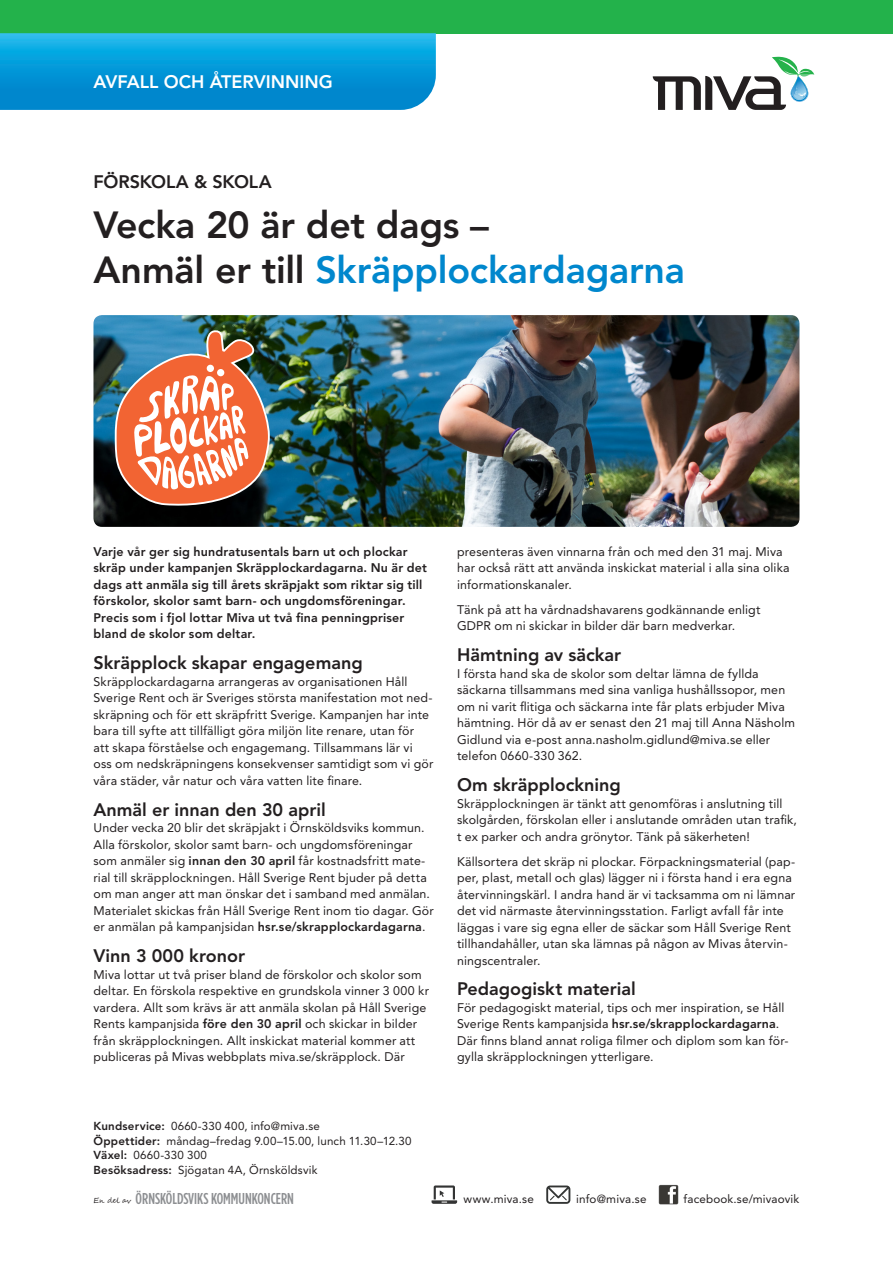
<style>
.page{position:relative;width:893px;height:1263px;background:#fff}
.page>*{position:absolute;margin:0;border:0;box-sizing:border-box;transform-origin:0 0}
.Rubrik_2{font:800 37.5px/45px "Avenir LT Std";letter-spacing:-.005em;color:#231f20}
.Rubrik_3{font:800 18px "Avenir LT Std";color:#231f20}
.t1{font:800 18px "Avenir LT Std";color:#fff}
.t2{font:500 15.75px "Gotham Condensed";color:#8d8f92}
.Brödtext__första_sty{font:12.45px/16.5px "Avenir LT Std";letter-spacing:.01em;color:#231f20}
.Inforuta_-_ej_klar{font:12.45px/16.5px "Avenir LT Std";letter-spacing:.01em;color:#231f20}
.Brödtext__första_sty-2{font:800 12.45px/16.5px "Avenir LT Std";letter-spacing:.015em;color:#231f20}
.t3{font:11.7px "Avenir LT Std";letter-spacing:.015em;color:#231f20}
.t4{font:11.55px/14.5px "Avenir LT Std";letter-spacing:.015em;color:#231f20}
.s1{color:#0087cd}
.s2{font-weight:800}
.s3{font-family:"Segoe Script";font-weight:400;font-size:7.35px;color:#231f20}
</style>
<div class="page">
<svg style="left:653px;top:57px;width:161px;height:53px"></svg>
<div style="left:0;top:0;width:893px;height:33px;background:#23b24b"></div>
<svg style="left:0;top:33px;width:436px;height:77px;background:#099bd9"></svg>
<img style="left:658px;top:1184px;width:20px;height:21px">
<svg style="left:431px;top:1185px;width:26px;height:19px"></svg>
<svg style="left:546px;top:1185px;width:24px;height:19px"></svg>
<img style="left:93px;top:315px;width:706px;height:212px">
<svg style="left:115px;top:330px;width:155px;height:176px"></svg>
<h2 class="t1" style="left:94px;top:72px;width:241px">AVFALL OCH ÅTERVINNING</h2>
<p class="Rubrik_3" style="left:94px;top:171px;width:180px">FÖRSKOLA &amp; SKOLA</p>
<p class="Rubrik_2" style="left:94px;top:202px;width:593px">Vecka 20 är det dags –<br>Anmäl er till <span class="s1">Skräpplockardagarna</span></p>
<p class="Brödtext__första_sty-2" style="left:93px;top:543px;width:335px">Varje vår ger sig hundratusentals barn ut och plockar skräp under kampanjen Skräpplockardagarna. Nu är det dags att anmäla sig till årets skräpjakt som riktar sig till förskolor, skolor samt barn- och ungdomsföreningar.<br>Precis som i fjol lottar Miva ut två fina penningpriser bland de skolor som deltar.</p>
<p class="Rubrik_3" style="left:93px;top:652px;width:271px">Skräpplock skapar engagemang</p>
<p class="Brödtext__första_sty" style="left:93px;top:673px;width:341px">Skräpplockardagarna arrangeras av organisationen Håll Sverige Rent och är Sveriges största manifestation mot ned&shy;skräpning och för ett skräpfritt Sverige. Kampanjen har inte bara till syfte att tillfälligt göra miljön lite renare, utan för<br>att skapa förståelse och engagemang. Tillsammans lär vi oss om nedskräpningens konsekvenser samtidigt som vi gör våra städer, vår natur och våra vatten lite finare.</p>
<p class="Rubrik_3" style="left:93px;top:799px;width:234px">Anmäl er innan den 30 april</p>
<p class="Brödtext__första_sty" style="left:93px;top:820px;width:342px">Under vecka 20 blir det skräpjakt i Örnsköldsviks kommun.<br>Alla förskolor, skolor samt barn- och ungdomsföreningar som anmäler sig <span class="s2">innan den 30 april</span> får kostnadsfritt mate&shy;rial till skräpplockningen. Håll Sverige Rent bjuder på detta om man anger att man önskar det i samband med anmälan.<br>Materialet skickas från Håll Sverige Rent inom tio dagar. Gör er anmälan på kampanjsidan <span class="s2">hsr.se/skrapplockardagarna</span>.</p>
<p class="Rubrik_3" style="left:93px;top:945px;width:153px">Vinn 3 000 kronor</p>
<p class="Brödtext__första_sty" style="left:93px;top:966px;width:337px">Miva lottar ut två priser bland de förskolor och skolor som deltar. En förskola respektive en grundskola vinner 3 000 kr vardera. Allt som krävs är att anmäla skolan på Håll Sverige Rents kampanjsida <span class="s2">före den 30 april</span> och skickar in bilder från skräpplockningen. Allt inskickat material kommer att publiceras på Mivas webbplats miva.se/skräpplock. Där</p>
<p class="t4" style="left:94px;top:1119px;width:320px"><span class="s2">Kundservice:</span> 0660-330 400, info@miva.se<br><span class="s2">Öppettider:</span> måndag–fredag 9.00–15.00, lunch 11.30–12.30<br><span class="s2">Växel:</span> 0660-330 300<br><span class="s2">Besöksadress:</span> Sjögatan 4A, Örnsköldsvik</p>
<p class="t2" style="left:94px;top:1189px;width:202px"><span class="s3">En del av</span> ÖRNSKÖLDSVIKS KOMMUNKONCERN</p>
<p class="Brödtext__första_sty" style="left:457px;top:543px;width:334px">presenteras även vinnarna från och med den 31 maj. Miva har också rätt att använda inskickat material i alla sina olika informationskanaler.</p>
<p class="Brödtext__första_sty" style="left:457px;top:601px;width:305px">Tänk på att ha vårdnadshavarens godkännande enligt<br>GDPR om ni skickar in bilder där barn medverkar.</p>
<p class="Rubrik_3" style="left:457px;top:644px;width:166px">Hämtning av säckar</p>
<p class="Inforuta_-_ej_klar" style="left:457px;top:665px;width:339px">I första hand ska de skolor som deltar lämna de fyllda säckarna tillsammans med sina vanliga hushållssopor, men om ni varit flitiga och säckarna inte får plats erbjuder Miva hämtning. Hör då av er senast den 21 maj till Anna Näsholm Gidlund via e-post anna.nasholm.gidlund@miva.se eller telefon 0660-330 362.</p>
<p class="Rubrik_3" style="left:457px;top:774px;width:165px">Om skräpplockning</p>
<p class="Brödtext__första_sty" style="left:457px;top:795px;width:341px">Skräpplockningen är tänkt att genomföras i anslutning till skolgården, förskolan eller i anslutande områden utan trafik, t ex parker och andra grönytor. Tänk på säkerheten!</p>
<p class="Brödtext__första_sty" style="left:457px;top:853px;width:340px">Källsortera det skräp ni plockar. Förpackningsmaterial (pap&shy;per, plast, metall och glas) lägger ni i första hand i era egna återvinningskärl. I andra hand är vi tacksamma om ni lämnar det vid närmaste återvinningsstation. Farligt avfall får inte läggas i vare sig egna eller de säckar som Håll Sverige Rent tillhandahåller, utan ska lämnas på någon av Mivas återvin&shy;ningscentraler.</p>
<p class="Rubrik_3" style="left:457px;top:978px;width:180px">Pedagogiskt material</p>
<p class="Brödtext__första_sty" style="left:457px;top:999px;width:333px">För pedagogiskt material, tips och mer inspiration, se Håll Sverige Rents kampanjsida <span class="s2">hsr.se/skrapplockardagarna</span>.<br>Där finns bland annat roliga filmer och diplom som kan för&shy;gylla skräpplockningen ytterligare.</p>
<p class="t3" style="left:463px;top:1192px;width:72px">www.miva.se</p>
<p class="t3" style="left:576px;top:1192px;width:72px">info@miva.se</p>
<p class="t3" style="left:684px;top:1192px;width:117px">facebook.se/mivaovik</p>
</div>
